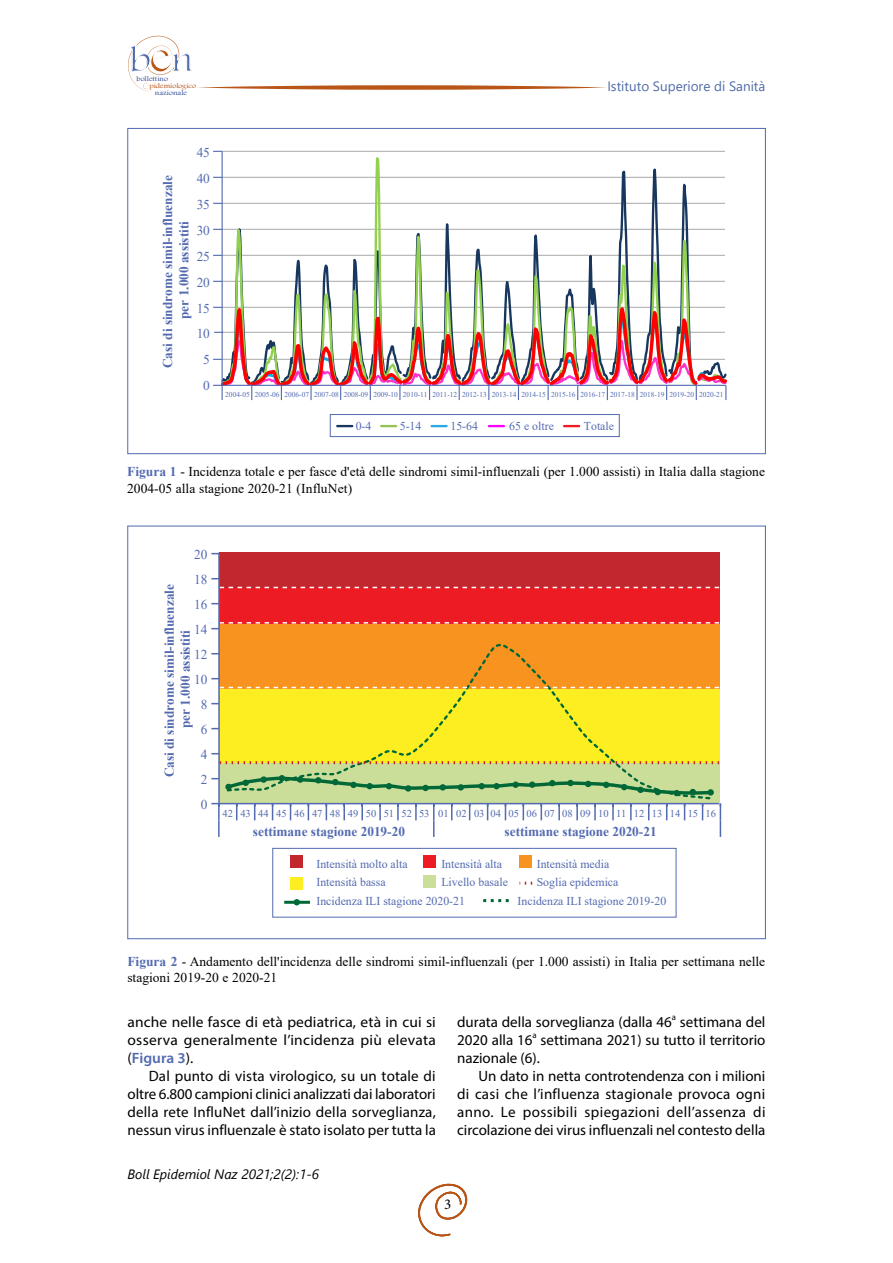
<style>
.page{position:relative;width:893px;height:1263px;background:#fff}
.page>*{position:absolute;margin:0;border:0;box-sizing:border-box;transform-origin:0 0}
.t1{font:37.65px "Footlight MT Light";color:#506ba8;scale:1.13 1}
.t2{font:15px/18px "Myriad Pro";color:#000;text-align:justify}
.t3{font:15px "Minion Pro";color:#000}
.t4{font:13.5px/16.2px "Times New Roman";color:#000}
.t5{font:700 13.5px/16.2px "Times New Roman";color:#536ab1;text-align:center}
.t6{font:13.5px "Times New Roman";color:#536ab1}
.t7{font:italic 13.5px "Segoe UI";color:#000}
.t8{font:13.5px "Segoe UI";color:#506ba8}
.t9{font:12px/18.3px "Times New Roman";color:#536ab1}
.t10{font:10.5px "Times New Roman";color:#536ab0}
.t11{font:7.5px "Times New Roman";color:#536ab1}
.t12{font:7.2px "Footlight MT Light";color:#304b9b;scale:1.13 1}
.t13{font:7.2px "Footlight MT Light";color:#b85517;scale:1.13 1}
.s1{font-weight:700;color:#536ab1}
.s2{font-weight:600;color:#536ab1}
</style>
<div class="page">
<svg style="left:197px;top:85px;width:410px;height:5px"></svg>
<svg style="left:418px;top:1183px;width:50px;height:54px"></svg>
<svg style="left:219px;top:150px;width:507px;height:251px"></svg>
<svg style="left:218px;top:288px;width:508px;height:19px"></svg>
<hr style="left:222px;top:151px;width:1px;height:235px;background:#536ab1">
<svg style="left:213px;top:307px;width:515px;height:93px"></svg>
<div style="left:330px;top:414px;width:290px;height:23px;border:1px solid #536ab0"></div>
<svg style="left:337px;top:425px;width:15px;height:2px"></svg>
<svg style="left:381px;top:425px;width:15px;height:2px"></svg>
<svg style="left:432px;top:425px;width:15px;height:2px"></svg>
<svg style="left:489px;top:425px;width:15px;height:2px"></svg>
<svg style="left:564px;top:425px;width:15px;height:2px"></svg>
<div style="left:219px;top:763px;width:500px;height:40px;background:#cade9a"></div>
<div style="left:219px;top:624px;width:500px;height:64px;background:#f7931e"></div>
<div style="left:219px;top:588px;width:500px;height:35px;background:#ed1c24"></div>
<div style="left:219px;top:553px;width:500px;height:35px;background:#c1272d"></div>
<svg style="left:702px;top:804px;width:1px;height:16px"></svg>
<svg style="left:684px;top:804px;width:1px;height:16px"></svg>
<svg style="left:666px;top:804px;width:1px;height:16px"></svg>
<svg style="left:648px;top:804px;width:1px;height:16px"></svg>
<svg style="left:630px;top:804px;width:2px;height:16px"></svg>
<svg style="left:612px;top:804px;width:2px;height:16px"></svg>
<svg style="left:594px;top:804px;width:2px;height:16px"></svg>
<svg style="left:576px;top:804px;width:2px;height:16px"></svg>
<svg style="left:558px;top:804px;width:2px;height:16px"></svg>
<svg style="left:541px;top:804px;width:1px;height:16px"></svg>
<svg style="left:523px;top:804px;width:1px;height:16px"></svg>
<svg style="left:505px;top:804px;width:1px;height:16px"></svg>
<svg style="left:487px;top:804px;width:1px;height:16px"></svg>
<svg style="left:469px;top:804px;width:1px;height:16px"></svg>
<svg style="left:451px;top:804px;width:1px;height:16px"></svg>
<svg style="left:415px;top:804px;width:2px;height:16px"></svg>
<svg style="left:397px;top:804px;width:2px;height:16px"></svg>
<svg style="left:379px;top:804px;width:2px;height:16px"></svg>
<svg style="left:361px;top:804px;width:2px;height:16px"></svg>
<svg style="left:343px;top:804px;width:2px;height:16px"></svg>
<svg style="left:326px;top:804px;width:1px;height:16px"></svg>
<svg style="left:308px;top:804px;width:1px;height:16px"></svg>
<svg style="left:290px;top:804px;width:1px;height:16px"></svg>
<svg style="left:272px;top:804px;width:1px;height:16px"></svg>
<svg style="left:254px;top:804px;width:1px;height:16px"></svg>
<svg style="left:236px;top:804px;width:1px;height:16px"></svg>
<svg style="left:720px;top:804px;width:1px;height:33px"></svg>
<svg style="left:433px;top:804px;width:2px;height:33px"></svg>
<svg style="left:211px;top:803px;width:9px;height:34px"></svg>
<svg style="left:225px;top:643px;width:489px;height:157px"></svg>
<hr style="left:219px;top:803px;width:500px;height:1px;background:#536ab0">
<svg style="left:220px;top:761px;width:499px;height:3px"></svg>
<svg style="left:220px;top:687px;width:499px;height:1px"></svg>
<svg style="left:211px;top:622px;width:508px;height:7px"></svg>
<svg style="left:220px;top:587px;width:499px;height:1px"></svg>
<hr style="left:218px;top:553px;width:2px;height:251px;background:#536ab0">
<svg style="left:211px;top:775px;width:503px;height:21px"></svg>
<div style="left:272px;top:848px;width:404px;height:69px;border:1px solid #536ab0"></div>
<div style="left:290px;top:856px;width:12px;height:12px;background:#c1272d"></div>
<div style="left:423px;top:856px;width:12px;height:12px;background:#ed1c24"></div>
<div style="left:520px;top:856px;width:12px;height:12px;background:#f7931e"></div>
<div style="left:290px;top:877px;width:12px;height:12px;background:#fcee21"></div>
<div style="left:423px;top:875px;width:12px;height:13px;background:#cbde9a"></div>
<svg style="left:520px;top:882px;width:12px;height:3px"></svg>
<hr style="left:284px;top:901px;width:26px;height:3px;background:#006837">
<svg style="left:294px;top:899px;width:6px;height:6px"></svg>
<svg style="left:483px;top:899px;width:26px;height:3px"></svg>
<svg style="left:128px;top:35px;width:51px;height:57px"></svg>
<h1 class="t1" style="left:129px;top:37px;width:59px">b n</h1>
<p class="t12" style="left:137px;top:75px;width:29px">bollettino</p>
<p class="t13" style="left:149px;top:81px;width:43px">pidemiologico</p>
<p class="t12" style="left:155px;top:88px;width:30px">nazionale</p>
<p class="t8" style="left:607px;top:73px;width:160px">Istituto Superiore di Sanità</p>
<p class="t6" style="left:197px;top:143px;width:15px">45</p>
<p class="t6" style="left:197px;top:169px;width:15px">40</p>
<p class="t5" style="left:159px;top:368px;width:195px;rotate:-90deg">Casi di sindrome simil-influenzale per 1.000 assistiti</p>
<p class="t6" style="left:197px;top:195px;width:15px">35</p>
<p class="t6" style="left:197px;top:221px;width:15px">30</p>
<p class="t6" style="left:197px;top:247px;width:15px">25</p>
<p class="t6" style="left:197px;top:273px;width:15px">20</p>
<p class="t6" style="left:197px;top:298px;width:15px">15</p>
<p class="t6" style="left:197px;top:324px;width:15px">10</p>
<p class="t6" style="left:203px;top:350px;width:8px">5</p>
<p class="t6" style="left:203px;top:376px;width:8px">0</p>
<p class="t11" style="left:225px;top:389px;width:500px">2004-05 2005-06 2006-07 2007-08 2008-09 2009-10 2010-11 2011-12 2012-13 2013-14 2014-15 2015-16 2016-17 2017-18 2018-19 2019-20 2020-21</p>
<p class="t9" style="left:356px;top:416px;width:17px">0-4</p>
<p class="t9" style="left:400px;top:416px;width:23px">5-14</p>
<p class="t9" style="left:450px;top:416px;width:29px">15-64</p>
<p class="t9" style="left:509px;top:416px;width:46px">65 e oltre</p>
<p class="t9" style="left:584px;top:416px;width:32px">Totale</p>
<p class="t4" style="left:127px;top:463px;width:639px"><span class="s1">Figura 1</span> - Incidenza totale e per fasce d'età delle sindromi simil-influenzali (per 1.000 assisti) in Italia dalla stagione<br>2004-05 alla stagione 2020-21 (InfluNet)</p>
<p class="t6" style="left:194px;top:545px;width:15px">20</p>
<p class="t6" style="left:194px;top:570px;width:15px">18</p>
<p class="t5" style="left:161px;top:777px;width:195px;rotate:-90deg">Casi di sindrome simil-influenzale per 1.000 assistiti</p>
<p class="t6" style="left:194px;top:595px;width:15px">16</p>
<p class="t6" style="left:194px;top:620px;width:15px">14</p>
<p class="t6" style="left:194px;top:645px;width:15px">12</p>
<p class="t6" style="left:194px;top:670px;width:15px">10</p>
<p class="t6" style="left:201px;top:695px;width:8px">8</p>
<p class="t6" style="left:201px;top:720px;width:8px">6</p>
<p class="t6" style="left:201px;top:745px;width:8px">4</p>
<p class="t6" style="left:201px;top:770px;width:8px">2</p>
<p class="t6" style="left:201px;top:795px;width:8px">0</p>
<p class="t10" style="left:222px;top:806px;width:495px">42 43 44 45 46 47 48 49 50 51 52 53 01 02 03 04 05 06 07 08 09 10 11 12 13 14 15 16</p>
<p class="t5" style="left:253px;top:823px;width:154px">settimane stagione 2019-20</p>
<p class="t5" style="left:505px;top:823px;width:154px">settimane stagione 2020-21</p>
<p class="t9" style="left:316px;top:854px;width:93px">Intensità molto alta</p>
<p class="t9" style="left:441px;top:854px;width:68px">Intensità alta<br>Livello basale</p>
<p class="t9" style="left:537px;top:854px;width:74px">Intensità media</p>
<p class="t9" style="left:316px;top:872px;width:150px;line-height:19.4px">Intensità bassa<br>Incidenza ILI stagione 2020-21</p>
<p class="t9" style="left:537px;top:872px;width:83px">Soglia epidemica</p>
<p class="t9" style="left:518px;top:892px;width:150px">Incidenza ILI stagione 2019-20</p>
<p class="t4" style="left:127px;top:952px;width:639px"><span class="s1">Figura 2</span> - Andamento dell'incidenza delle sindromi simil-influenzali (per 1.000 assisti) in Italia per settimana nelle stagioni 2019-20 e 2020-21</p>
<p class="t2" style="left:128px;top:1012px;width:310px">anche nelle fasce di età pediatrica, età in cui si osserva generalmente l’incidenza più elevata (<span class="s2">Figura 3</span>).</p>
<p class="t2" style="left:128px;top:1066px;width:310px;text-indent:21px">Dal punto di vista virologico, su un totale di oltre 6.800 campioni clinici analizzati dai laboratori della rete InfluNet dall’inizio della sorveglianza, nessun virus influenzale è stato isolato per tutta la</p>
<p class="t2" style="left:457px;top:1012px;width:310px">durata della sorveglianza (dalla 46<sup>a</sup> settimana del 2020 alla 16<sup>a</sup> settimana 2021) su tutto il territorio nazionale (6).</p>
<p class="t2" style="left:457px;top:1066px;width:310px;text-indent:21px">Un dato in netta controtendenza con i milioni di casi che l’influenza stagionale provoca ogni anno. Le possibili spiegazioni dell’assenza di circolazione dei virus influenzali nel contesto della</p>
<p class="t7" style="left:128px;top:1161px;width:193px">Boll Epidemiol Naz 2021;2(2):1-6</p>
<p class="t3" style="left:444px;top:1194px;width:9px">3</p>
</div>
